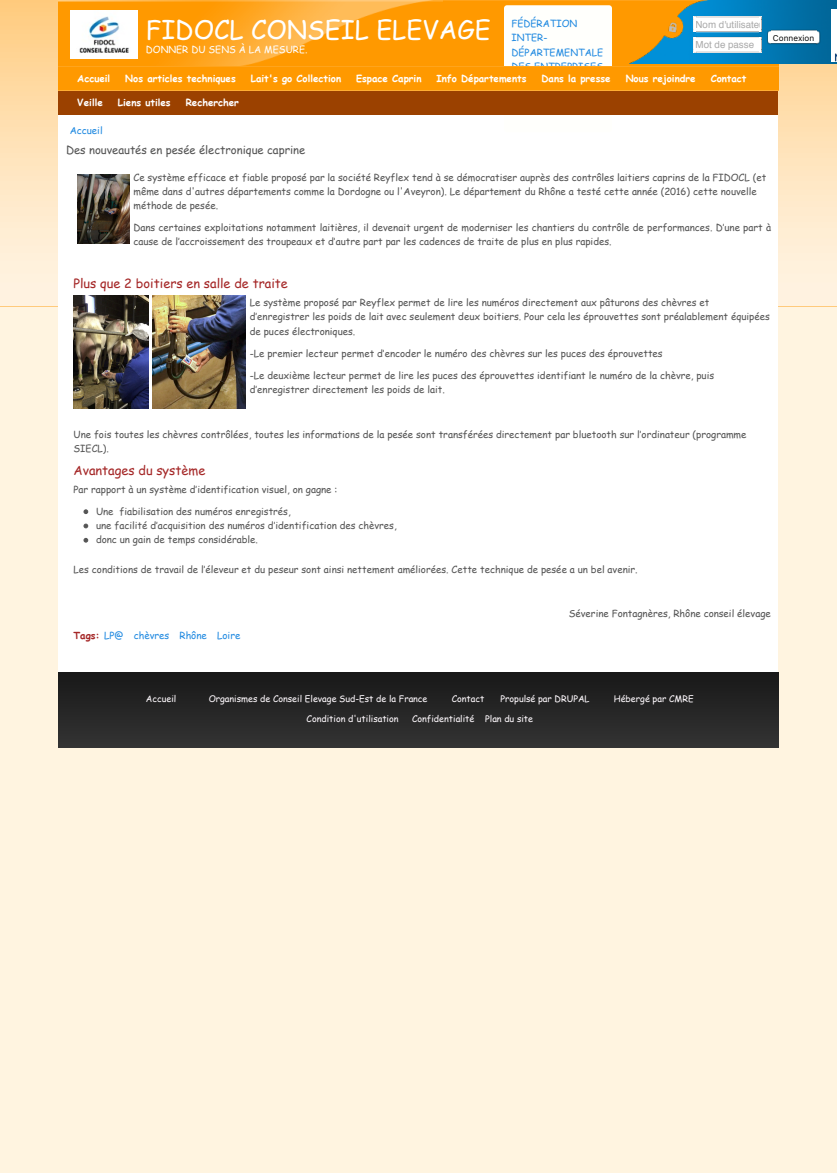
<style>
.page{position:relative;width:837px;height:1173px;background:#fff}
.page>*{position:absolute;margin:0;border:0;box-sizing:border-box;transform-origin:0 0}
.t1{font:25.5px "Comic Sans MS";color:#feffff}
.t2{font:12.75px "Comic Sans MS";color:#a52828}
.t3{font:11.25px "Comic Sans MS";color:#555}
.t4{font:9.75px/14.2px "Comic Sans MS";color:#555}
.t5{font:700 9.75px "Comic Sans MS";color:#fff}
.t6{font:9.75px/14.2px "Comic Sans MS";color:#238be1}
.t7{font:9.75px/20.2px "Helvetica";color:#a9a9a9}
.t8{font:9.75px "Comic Sans MS";color:#fefefe}
.t9{font:9px "Comic Sans MS";color:#fffafe}
.t10{font:8.25px ".SFNS Text";letter-spacing:.005em;color:#000}
.s1{font-weight:700;color:#a52828}
</style>
<div class="page">
<div style="left:0;top:0;width:837px;height:1172px;background:#fff4e0"></div>
<div style="left:0;top:0;width:837px;height:306px;background:linear-gradient(to bottom,#ffcd82,#fff7eb)"></div>
<div style="left:58px;top:0;width:720px;height:747px;background:#fff"></div>
<div style="left:58px;top:0;width:720px;height:66px;background:#f90"></div>
<img style="left:58px;top:0;width:384px;height:66px">
<img style="left:629px;top:0;width:208px;height:63px">
<div style="left:58px;top:672px;width:720px;height:75px;background:linear-gradient(to right,#262626,#262626)"></div>
<img style="left:70px;top:10px;width:68px;height:48px">
<svg style="left:697px;top:16px;width:62px;height:4px"></svg>
<hr style="left:697px;top:29px;width:62px;height:3px;background:#bfbfbf">
<div style="left:697px;top:20px;width:62px;height:9px;background:#fff"></div>
<hr style="left:697px;top:37px;width:62px;height:3px;background:#bfbfbf">
<hr style="left:697px;top:50px;width:62px;height:2px;background:#bfbfbf">
<svg style="left:694px;top:16px;width:3px;height:36px"></svg>
<svg style="left:759px;top:16px;width:3px;height:36px"></svg>
<div style="left:697px;top:40px;width:62px;height:10px;background:#fff"></div>
<img style="left:764px;top:28px;width:7px;height:21px">
<img style="left:817px;top:28px;width:7px;height:21px">
<svg style="left:771px;top:28px;width:46px;height:21px"></svg>
<img style="left:832px;top:9px;width:5px;height:53px">
<div style="left:504px;top:5px;width:108px;height:127px;background:#fffffc;border-radius:3px"></div>
<img style="left:77px;top:174px;width:53px;height:70px">
<img style="left:74px;top:296px;width:74px;height:112px">
<img style="left:152px;top:296px;width:94px;height:112px">
<svg style="left:84px;top:509px;width:4px;height:5px"></svg>
<svg style="left:84px;top:523px;width:4px;height:5px"></svg>
<svg style="left:84px;top:538px;width:4px;height:4px"></svg>
<div style="left:58px;top:66px;width:720px;height:48px;background:#9b4100"></div>
<div style="left:58px;top:66px;width:720px;height:24px;background:#f90"></div>
<p class="t6" style="left:512px;top:16px;width:93px">FÉDÉRATION<br>INTER-<br>DÉPARTEMENTALE<br>DES ENTREPRISES<br>DE CONSEIL</p>
<h1 class="t1" style="left:146px;top:11px;width:346px">FIDOCL CONSEIL ELEVAGE</h1>
<p class="t8" style="left:146px;top:43px;width:163px">DONNER DU SENS À LA MESURE.</p>
<p class="t7" style="left:696px;top:15px;width:74px">Nom d'utilisateur<br>Mot de passe</p>
<p class="t10" style="left:773px;top:33px;width:43px">Connexion</p>
<p class="t5" style="left:77px;top:71px;width:35px">Accueil</p>
<p class="t5" style="left:125px;top:71px;width:112px">Nos articles techniques</p>
<p class="t5" style="left:251px;top:71px;width:92px">Lait's go Collection</p>
<p class="t5" style="left:356px;top:71px;width:67px">Espace Caprin</p>
<p class="t5" style="left:436px;top:71px;width:92px">Info Départements</p>
<p class="t5" style="left:542px;top:71px;width:71px">Dans la presse</p>
<p class="t5" style="left:626px;top:71px;width:71px">Nous rejoindre</p>
<p class="t5" style="left:711px;top:71px;width:37px">Contact</p>
<p class="t5" style="left:77px;top:95px;width:27px">Veille</p>
<p class="t5" style="left:118px;top:95px;width:54px">Liens utiles</p>
<p class="t5" style="left:186px;top:95px;width:55px">Rechercher</p>
<p class="t6" style="left:70px;top:122px;width:34px">Accueil</p>
<p class="t3" style="left:66px;top:141px;width:241px">Des nouveautés en pesée électronique caprine</p>
<p class="t4" style="left:134px;top:170px;width:634px">Ce système efficace et fiable proposé par la société Reyflex tend à se démocratiser auprès des contrôles laitiers caprins de la FIDOCL (et même dans d'autres départements comme la Dordogne ou l'Aveyron). Le département du Rhône a testé cette année (2016) cette nouvelle méthode de pesée.</p>
<p class="t4" style="left:134px;top:220px;width:639px">Dans certaines exploitations notamment laitières, il devenait urgent de moderniser les chantiers du contrôle de performances. D’une part à cause de l’accroissement des troupeaux et d’autre part par les cadences de traite de plus en plus rapides.</p>
<h2 class="t2" style="left:74px;top:274px;width:216px">Plus que 2 boitiers en salle de traite</h2>
<p class="t4" style="left:250px;top:295px;width:522px">Le système proposé par Reyflex permet de lire les numéros directement aux pâturons des chèvres et d’enregistrer les poids de lait avec seulement deux boitiers. Pour cela les éprouvettes sont préalablement équipées de puces électroniques.</p>
<p class="t4" style="left:250px;top:346px;width:414px">-Le premier lecteur permet d’encoder le numéro des chèvres sur les puces des éprouvettes</p>
<p class="t4" style="left:250px;top:368px;width:466px">-Le deuxième lecteur permet de lire les puces des éprouvettes identifiant le numéro de la chèvre, puis d’enregistrer directement les poids de lait.</p>
<p class="t4" style="left:74px;top:426px;width:675px">Une fois toutes les chèvres contrôlées, toutes les informations de la pesée sont transférées directement par bluetooth sur l’ordinateur (programme<br>SIECL).</p>
<h2 class="t2" style="left:74px;top:461px;width:133px">Avantages du système</h2>
<p class="t4" style="left:74px;top:482px;width:265px">Par rapport à un système d’identification visuel, on gagne :</p>
<p class="t4" style="left:96px;top:503px;width:302px">Une fiabilisation des numéros enregistrés,<br>une facilité d’acquisition des numéros d’identification des chèvres, donc un gain de temps considérable.</p>
<p class="t4" style="left:74px;top:561px;width:566px">Les conditions de travail de l’éleveur et du peseur sont ainsi nettement améliorées. Cette technique de pesée a un bel avenir.</p>
<p class="t4" style="left:569px;top:605px;width:204px">Séverine Fontagnères, Rhône conseil élevage</p>
<p class="t6" style="left:74px;top:627px;width:168px"><span class="s1">Tags:</span> LP@ chèvres Rhône Loire</p>
<p class="t9" style="left:146px;top:691px;width:32px">Accueil</p>
<p class="t9" style="left:209px;top:691px;width:220px">Organismes de Conseil Elevage Sud-Est de la France</p>
<p class="t9" style="left:452px;top:691px;width:34px">Contact</p>
<p class="t9" style="left:500px;top:691px;width:91px">Propulsé par DRUPAL</p>
<p class="t9" style="left:614px;top:691px;width:81px">Hébergé par CMRE</p>
<p class="t9" style="left:307px;top:712px;width:93px">Condition d'utilisation</p>
<p class="t9" style="left:412px;top:712px;width:123px">Confidentialité Plan du site</p>
</div>
